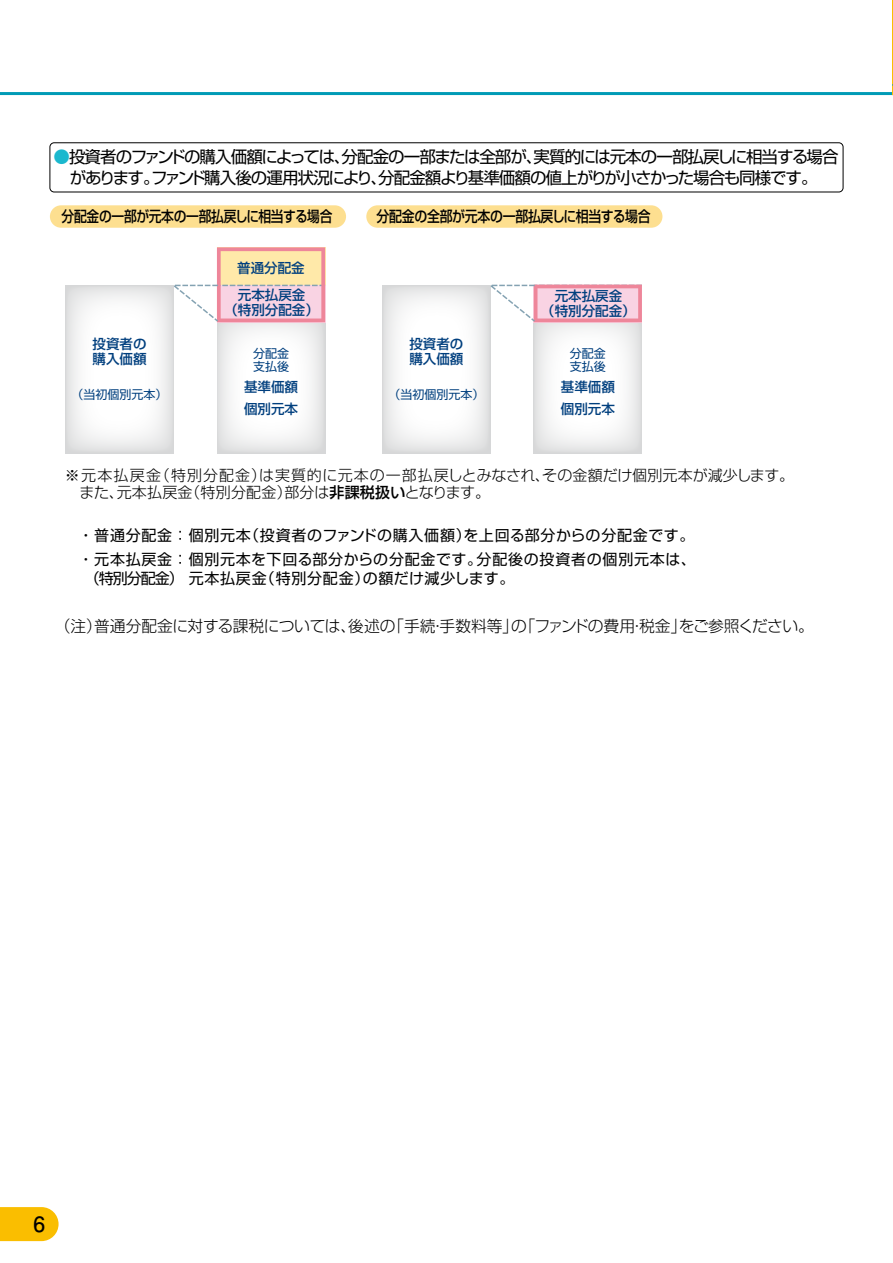
<style>
.page{position:relative;width:893px;height:1263px;background:#fff}
.page>*{position:absolute;margin:0;border:0;box-sizing:border-box;transform-origin:0 0}
.t1{font:700 21px "Futo Go B101 Pro";color:#000}
.t2{font:16.5px/21px "Shin Go Pro";letter-spacing:-.065em;color:#000;text-align:center}
.t3{font:300 15.75px "Shin Go Pro";letter-spacing:-.02em;color:#000}
.t4{font:15px/23.9px "Shin Go Pro";letter-spacing:.05em;color:#000}
.t5{font:300 15px/16.5px "Shin Go Pro";letter-spacing:.015em;color:#000}
.t6{font:500 15px "Shin Go Pro";letter-spacing:-.02em;color:#000;scale:.85 1}
.t7{font:500 15px "Shin Go Pro";letter-spacing:-.02em;color:#000;scale:.86 1}
.t8{font:500 13.5px/15px "Shin Go Pro";color:#003f7e}
.t9{font:12px/13.5px "Shin Go Pro";color:#003f7e}
.s1{color:#1bb8ce}
.s2{font-weight:500}
</style>
<div class="page">
<hr style="left:0;top:92px;width:893px;height:3px;background:#009bb6">
<svg style="left:892px;top:0;width:1px;height:96px"></svg>
<svg style="left:0;top:1207px;width:59px;height:34px"></svg>
<svg style="left:217px;top:323px;width:108px;height:130px"></svg>
<svg style="left:66px;top:285px;width:108px;height:168px"></svg>
<svg style="left:169px;top:247px;width:156px;height:76px"></svg>
<svg style="left:534px;top:323px;width:108px;height:130px"></svg>
<svg style="left:382px;top:285px;width:108px;height:168px"></svg>
<svg style="left:486px;top:284px;width:156px;height:39px"></svg>
<div style="left:50px;top:205px;width:296px;height:23px;background:#fddf90;border-radius:11px"></div>
<div style="left:366px;top:205px;width:296px;height:23px;background:#fddf90;border-radius:11px"></div>
<div style="left:50px;top:143px;width:793px;height:49px;border:1px solid #000;border-radius:4px"></div>
<p class="t2" style="left:53px;top:144px;width:787px"><span class="s1">●</span>投資者のファンドの購入価額によっては、分配金の一部または全部が、実質的には元本の一部払戻しに相当する場合があります。ファンド購入後の運用状況により、分配金額より基準価額の値上がりが小さかった場合も同様です。</p>
<p class="t6" style="left:62px;top:204px;width:320px">分配金の一部が元本の一部払戻しに相当する場合</p>
<p class="t7" style="left:376px;top:204px;width:320px">分配金の全部が元本の一部払戻しに相当する場合</p>
<p class="t8" style="left:93px;top:334px;width:55px">投資者の購入価額</p>
<p class="t8" style="left:237px;top:253px;width:70px;line-height:26.8px">普通分配金元本払戻金</p>
<p class="t8" style="left:224px;top:301px;width:96px">（特別分配金）</p>
<p class="t9" style="left:253px;top:345px;width:37px">分配金支払後</p>
<p class="t9" style="left:72px;top:386px;width:97px">（当初個別元本）</p>
<p class="t8" style="left:244px;top:375px;width:55px;line-height:21.8px">基準価額個別元本</p>
<p class="t8" style="left:409px;top:334px;width:56px">投資者の購入価額</p>
<p class="t8" style="left:541px;top:287px;width:96px;text-align:center">元本払戻金<br>（特別分配金）</p>
<p class="t9" style="left:570px;top:345px;width:37px">分配金支払後</p>
<p class="t9" style="left:388px;top:386px;width:97px">（当初個別元本）</p>
<p class="t8" style="left:561px;top:375px;width:55px;line-height:21.8px">基準価額個別元本</p>
<p class="t5" style="left:80px;top:465px;width:716px;text-indent:-15px">※元本払戻金（特別分配金）は実質的に元本の一部払戻しとみなされ、その金額だけ個別元本が減少します。また、元本払戻金（特別分配金）部分は<span class="s2">非課税扱い</span>となります。</p>
<p class="t4" style="left:79px;top:522px;width:619px">・普通分配金：個別元本（投資者のファンドの購入価額）を上回る部分からの分配金です。・元本払戻金：個別元本を下回る部分からの分配金です。分配後の投資者の個別元本は、</p>
<p class="t4" style="left:173px;top:565px;width:343px">　元本払戻金（特別分配金）の額だけ減少します。</p>
<p class="t4" style="left:79px;top:565px;width:107px">　（特別分配金）</p>
<p class="t3" style="left:55px;top:613px;width:761px">（注）普通分配金に対する課税については、後述の「手続・手数料等」の「ファンドの費用・税金」をご参照ください。</p>
<h1 class="t1" style="left:34px;top:1207px;width:13px">6</h1>
</div>
